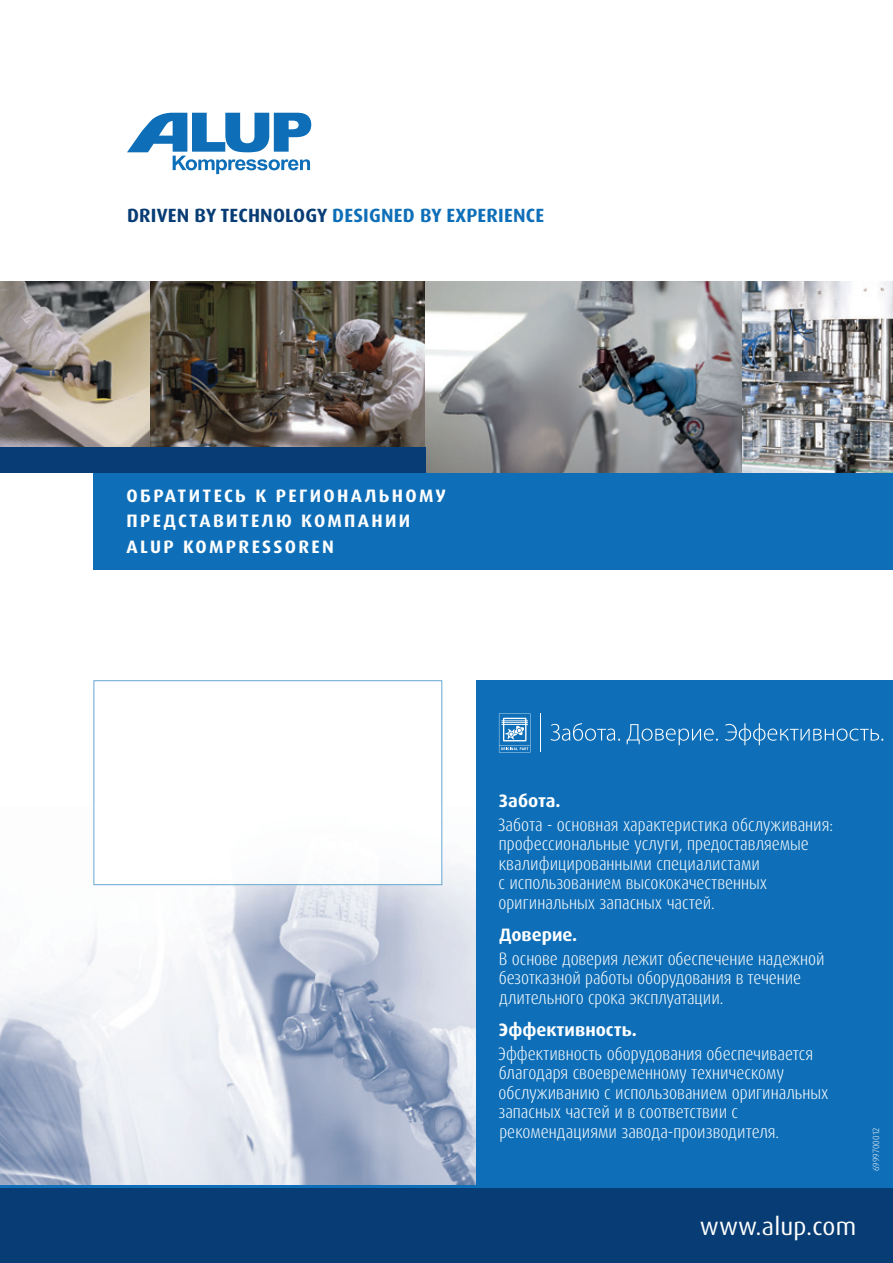
<style>
.page{position:relative;width:893px;height:1263px;background:#fff}
.page>*{position:absolute;margin:0;border:0;box-sizing:border-box;transform-origin:0 0}
.t1{font:24.6px "Dax Pro";letter-spacing:.01em;color:#fff}
.t2{font:700 19.2px "Dax Pro";letter-spacing:.01em;color:#0e6fb8}
.t3{font:300 condensed 18px/19.5px "Dax Pro";color:#fff}
.t4{font:700 18px/25.5px "Dax Pro";letter-spacing:.13em;color:#fff}
.t5{font:700 18px "Dax Pro";color:#fff}
.t6{font:300 9px "Dax Pro";color:#fff}
.s1{color:#073c74}
</style>
<div class="page">
<img style="left:0;top:282px;width:426px;height:166px">
<img style="left:426px;top:282px;width:467px;height:191px">
<div style="left:0;top:1187px;width:893px;height:76px;background:#073c74"></div>
<div style="left:0;top:448px;width:426px;height:25px;background:#073c74"></div>
<svg style="left:127px;top:113px;width:184px;height:61px"></svg>
<div style="left:94px;top:473px;width:799px;height:97px;background:#0e6fb8"></div>
<img style="left:0;top:807px;width:476px;height:378px">
<svg style="left:94px;top:680px;width:348px;height:127px"></svg>
<img style="left:94px;top:807px;width:348px;height:78px">
<div style="left:476px;top:680px;width:417px;height:505px;background:#0e6fb8"></div>
<hr style="left:0;top:1185px;width:893px;height:3px;background:#0e6fb8">
<svg style="left:499px;top:713px;width:31px;height:39px"></svg>
<hr style="left:540px;top:713px;width:1px;height:39px;background:#fff">
<svg style="left:551px;top:723px;width:69px;height:18px"></svg>
<svg style="left:627px;top:724px;width:91px;height:21px"></svg>
<svg style="left:725px;top:723px;width:158px;height:22px"></svg>
<p class="t2" style="left:127px;top:203px;width:419px"><span class="s1">DRIVEN BY TECHNOLOGY</span> DESIGNED BY EXPERIENCE</p>
<p class="t4" style="left:127px;top:483px;width:321px">ОБРАТИТЕСЬ К РЕГИОНАЛЬНОМУ<br>ПРЕДСТАВИТЕЛЮ КОМПАНИИ<br>ALUP KOMPRESSOREN</p>
<p class="t4" style="left:499px;top:788px;width:63px">Забота.</p>
<p class="t3" style="left:498px;top:815px;width:336px">Забота - основная характеристика обслуживания: профессиональные услуги, предоставляемые квалифицированными специалистами<br>с использованием высококачественных оригинальных запасных частей.</p>
<p class="t5" style="left:499px;top:923px;width:80px">Доверие.</p>
<p class="t3" style="left:499px;top:949px;width:327px">В основе доверия лежит обеспечение надежной безотказной работы оборудования в течение длительного срока эксплуатации.</p>
<p class="t5" style="left:499px;top:1018px;width:140px">Эффективность.</p>
<p class="t3" style="left:498px;top:1044px;width:332px">Эффективность оборудования обеспечивается благодаря своевременному техническому обслуживанию с использованием оригинальных запасных частей и в соответствии с рекомендациями завода-производителя.</p>
<h1 class="t1" style="left:700px;top:1211px;width:158px">www.alup.com</h1>
<p class="t6" style="left:870px;top:1171px;width:45px;rotate:-90deg">6999700012</p>
</div>
